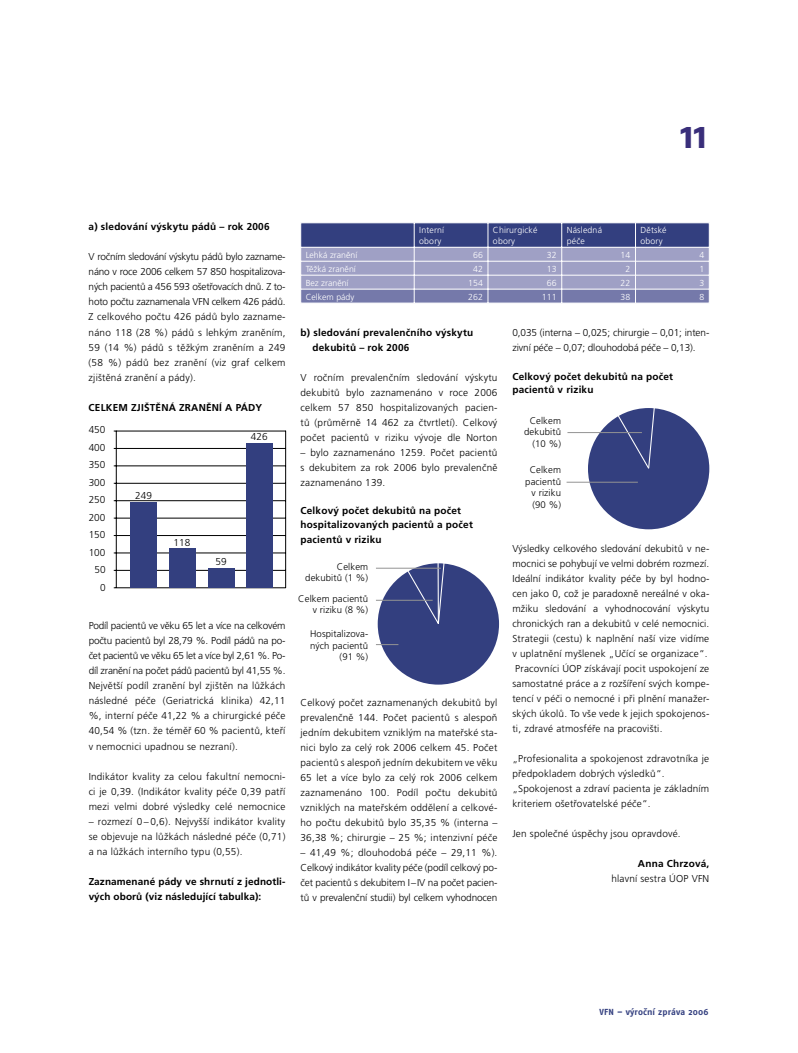
<style>
.page{position:relative;width:798px;height:1053px;background:#fff}
.page>*{position:absolute;margin:0;border:0;box-sizing:border-box;transform-origin:0 0}
.t1{font:700 37.5px "Fago CS";color:#392e7a}
.t2{font:300 10px/15px "Frutiger CE";letter-spacing:.02em;color:#000;text-align:justify}
.t3{font:700 10px/15px "Frutiger CE";letter-spacing:.02em;color:#000}
.t4{font:300 10px/15px "Frutiger CE";letter-spacing:-.01em;color:#000}
.t5{font:300 9.62px/11.5px "Frutiger CE";letter-spacing:.01em;color:#000;text-align:right}
.t6{font:300 8.75px/10.5px "Frutiger CE";letter-spacing:.02em;color:#fff}
.t7{font:300 8.75px "Frutiger CE";color:#fff}
.t8{font:700 8.75px "Fago CS";letter-spacing:.02em;color:#333f7f}
</style>
<div class="page">
<hr style="left:114px;top:431px;width:172px;height:1px;background:#000">
<hr style="left:114px;top:448px;width:172px;height:1px;background:#000">
<hr style="left:114px;top:465px;width:172px;height:1px;background:#000">
<hr style="left:114px;top:483px;width:172px;height:1px;background:#000">
<hr style="left:114px;top:500px;width:172px;height:1px;background:#000">
<hr style="left:114px;top:518px;width:172px;height:1px;background:#000">
<hr style="left:114px;top:535px;width:172px;height:1px;background:#000">
<hr style="left:114px;top:552px;width:172px;height:1px;background:#000">
<hr style="left:114px;top:570px;width:172px;height:1px;background:#000">
<hr style="left:114px;top:587px;width:172px;height:1px;background:#000">
<hr style="left:116px;top:430px;width:1px;height:158px;background:#000">
<hr style="left:285px;top:430px;width:1px;height:158px;background:#000">
<div style="left:130px;top:502px;width:27px;height:85px;background:#333f7f"></div>
<div style="left:169px;top:548px;width:27px;height:39px;background:#333f7f"></div>
<div style="left:207px;top:567px;width:27px;height:20px;background:#333f7f"></div>
<div style="left:246px;top:443px;width:27px;height:144px;background:#333f7f"></div>
<svg style="left:300px;top:223px;width:409px;height:80px;background:#7f84b0"></svg>
<div style="left:377px;top:563px;width:122px;height:121px;background:#333f7f;border-radius:50%"></div>
<svg style="left:403px;top:563px;width:42px;height:61px"></svg>
<hr style="left:376px;top:568px;width:64px;height:1px;background:#939393">
<hr style="left:376px;top:600px;width:56px;height:1px;background:#939393">
<svg style="left:376px;top:644px;width:22px;height:1px"></svg>
<div style="left:587px;top:408px;width:122px;height:121px;background:#333f7f;border-radius:50%"></div>
<svg style="left:613px;top:408px;width:42px;height:61px"></svg>
<hr style="left:567px;top:432px;width:74px;height:1px;background:#939393">
<hr style="left:566px;top:482px;width:71px;height:1px;background:#939393">
<h1 class="t1" style="left:680px;top:121px;width:28px">11</h1>
<p class="t3" style="left:89px;top:220px;width:182px">a) sledování výskytu pádů – rok 2006</p>
<p class="t2" style="left:89px;top:250px;width:198px">V ročním sledování výskytu pádů bylo zazname&shy;náno v roce 2006 celkem 57 850 hospitalizova&shy;ných pacientů a 456 593 ošetřovacích dnů. Z to&shy;hoto počtu zaznamenala VFN celkem 426 pádů.<br>Z celkového počtu 426 pádů bylo zazname&shy;náno 118 (28 %) pádů s lehkým zraněním, 59 (14 %) pádů s těžkým zraněním a 249 (58 %) pádů bez zranění (viz graf celkem zjištěná zranění a pády).</p>
<p class="t3" style="left:89px;top:400px;width:175px">CELKEM ZJIŠTĚNÁ ZRANĚNÍ A PÁDY</p>
<p class="t2" style="left:89px;top:422px;width:18px;line-height:17.5px;text-align:right">450<br>400<br>350<br>300<br>250<br>200<br>150<br>100<br>50<br>0</p>
<p class="t2" style="left:251px;top:430px;width:18px">426</p>
<p class="t2" style="left:135px;top:489px;width:18px">249</p>
<p class="t2" style="left:173px;top:535px;width:18px">118</p>
<p class="t2" style="left:215px;top:554px;width:13px">59</p>
<p class="t2" style="left:89px;top:619px;width:198px">Podíl pacientů ve věku 65 let a více na celkovém počtu pacientů byl 28,79 %. Podíl pádů na po&shy;čet pacientů ve věku 65 let a více byl 2,61 %. Po&shy;díl zranění na počet pádů pacientů byl 41,55 %.<br>Největší podíl zranění byl zjištěn na lůžkách následné péče (Geriatrická klinika) 42,11 %, interní péče 41,22 % a chirurgické péče 40,54 % (tzn. že téměř 60 % pacientů, kteří v nemocnici upadnou se nezraní).</p>
<p class="t2" style="left:89px;top:769px;width:198px">Indikátor kvality za celou fakultní nemocni&shy;ci je 0,39. (Indikátor kvality péče 0,39 patří mezi velmi dobré výsledky celé nemocnice</p>
<p class="t2" style="left:89px;top:814px;width:198px">– rozmezí 0 – 0,6). Nejvyšší indikátor kvality se objevuje na lůžkách následné péče (0,71) a na lůžkách interního typu (0,55).</p>
<p class="t3" style="left:89px;top:874px;width:198px">Zaznamenané pády ve shrnutí z jednotli&shy;vých oborů (viz následující tabulka):</p>
<p class="t6" style="left:419px;top:225px;width:27px">Interní obory</p>
<p class="t6" style="left:493px;top:225px;width:46px">Chirurgické obory</p>
<p class="t6" style="left:566px;top:225px;width:37px">Následná péče</p>
<p class="t6" style="left:640px;top:225px;width:28px">Dětské obory</p>
<p class="t7" style="left:305px;top:251px;width:53px">Lehká zranění</p>
<p class="t6" style="left:473px;top:250px;width:11px">66</p>
<p class="t6" style="left:546px;top:250px;width:11px">32</p>
<p class="t6" style="left:620px;top:250px;width:11px">14</p>
<p class="t6" style="left:699px;top:250px;width:6px">4</p>
<p class="t7" style="left:305px;top:265px;width:52px">Těžká zranění</p>
<p class="t6" style="left:473px;top:264px;width:11px">42</p>
<p class="t6" style="left:546px;top:264px;width:11px">13</p>
<p class="t6" style="left:625px;top:264px;width:6px">2</p>
<p class="t6" style="left:699px;top:264px;width:6px">1</p>
<p class="t7" style="left:305px;top:279px;width:44px">Bez zranění</p>
<p class="t6" style="left:468px;top:278px;width:16px">154</p>
<p class="t6" style="left:546px;top:278px;width:11px">66</p>
<p class="t6" style="left:620px;top:278px;width:11px">22</p>
<p class="t6" style="left:699px;top:278px;width:6px">3</p>
<p class="t7" style="left:305px;top:293px;width:50px">Celkem pády</p>
<p class="t6" style="left:468px;top:292px;width:16px">262</p>
<p class="t6" style="left:541px;top:292px;width:16px">111</p>
<p class="t6" style="left:620px;top:292px;width:11px">38</p>
<p class="t6" style="left:699px;top:292px;width:6px">8</p>
<p class="t3" style="left:312px;top:325px;width:162px;text-indent:-12px">b) sledování prevalenčního výskytu dekubitů – rok 2006</p>
<p class="t2" style="left:300px;top:370px;width:198px">V ročním prevalenčním sledování výskytu dekubitů bylo zaznamenáno v roce 2006 celkem 57 850 hospitalizovaných pacien&shy;tů (průměrně 14 462 za čtvrtletí). Celkový počet pacientů v riziku vývoje dle Norton</p>
<p class="t2" style="left:300px;top:445px;width:198px">– bylo zaznamenáno 1259. Počet pacientů s dekubitem za rok 2006 bylo prevalenčně zaznamenáno 139.</p>
<p class="t3" style="left:300px;top:505px;width:174px;line-height:13.8px">Celkový počet dekubitů na počet hospitalizovaných pacientů a počet</p>
<p class="t3" style="left:300px;top:533px;width:83px">pacientů v riziku</p>
<p class="t5" style="left:305px;top:561px;width:64px">Celkem dekubitů (1 %)</p>
<p class="t5" style="left:298px;top:593px;width:71px">Celkem pacientů v riziku (8 %)</p>
<p class="t5" style="left:310px;top:629px;width:60px">Hospitalizova&shy;ných pacientů (91 %)</p>
<p class="t2" style="left:300px;top:695px;width:198px">Celkový počet zaznamenaných dekubitů byl prevalenčně 144. Počet pacientů s alespoň jedním dekubitem vzniklým na mateřské sta&shy;nici bylo za celý rok 2006 celkem 45. Počet pacientů s alespoň jedním dekubitem ve věku 65 let a více bylo za celý rok 2006 celkem zaznamenáno 100. Podíl počtu dekubitů vzniklých na mateřském oddělení a celkové&shy;ho počtu dekubitů bylo 35,35 % (interna – 36,38 %; chirurgie – 25 %; intenzivní péče</p>
<p class="t2" style="left:300px;top:845px;width:198px">– 41,49 %; dlouhodobá péče – 29,11 %).<br>Celkový indikátor kvality péče (podíl celkový po&shy;čet pacientů s dekubitem I – IV na počet pacien&shy;tů v prevalenční studii) byl celkem vyhodnocen</p>
<p class="t4" style="left:512px;top:325px;width:198px">0,035 (interna – 0,025; chirurgie – 0,01; inten&shy;zivní péče – 0,07; dlouhodobá péče – 0,13).</p>
<p class="t3" style="left:512px;top:370px;width:162px;line-height:13.8px">Celkový počet dekubitů na počet pacientů v riziku</p>
<p class="t5" style="left:524px;top:415px;width:38px">Celkem dekubitů (10 %)</p>
<p class="t5" style="left:525px;top:465px;width:37px">Celkem pacientů v riziku (90 %)</p>
<p class="t2" style="left:512px;top:542px;width:198px;text-align:left">Výsledky celkového sledování dekubitů v ne&shy;mocnici se pohybují ve velmi dobrém rozmezí.<br>Ideální indikátor kvality péče by byl hodno&shy;cen jako 0, což je paradoxně nereálné v oka&shy;mžiku sledování a vyhodnocování výskytu chronických ran a dekubitů v celé nemocnici.<br>Strategii (cestu) k naplnění naší vize vidíme v uplatnění myšlenek „Učící se organizace“.<br>Pracovníci ÚOP získávají pocit uspokojení ze samostatné práce a z rozšíření svých kompe&shy;tencí v péči o nemocné i při plnění manažer&shy;ských úkolů. To vše vede k jejich spokojenos&shy;ti, zdravé atmosféře na pracovišti.</p>
<p class="t2" style="left:512px;top:752px;width:198px;text-align:left">„Profesionalita a spokojenost zdravotníka je předpokladem dobrých výsledků“. „Spokojenost a zdraví pacienta je základním kriteriem ošetřovatelské péče“.</p>
<p class="t2" style="left:512px;top:827px;width:170px">Jen společné úspěchy jsou opravdové.</p>
<p class="t3" style="left:637px;top:857px;width:73px">Anna Chrzová,</p>
<p class="t2" style="left:611px;top:872px;width:99px">hlavní sestra ÚOP VFN</p>
<p class="t8" style="left:599px;top:1008px;width:110px">VFN – výroční zpráva 2006</p>
</div>
